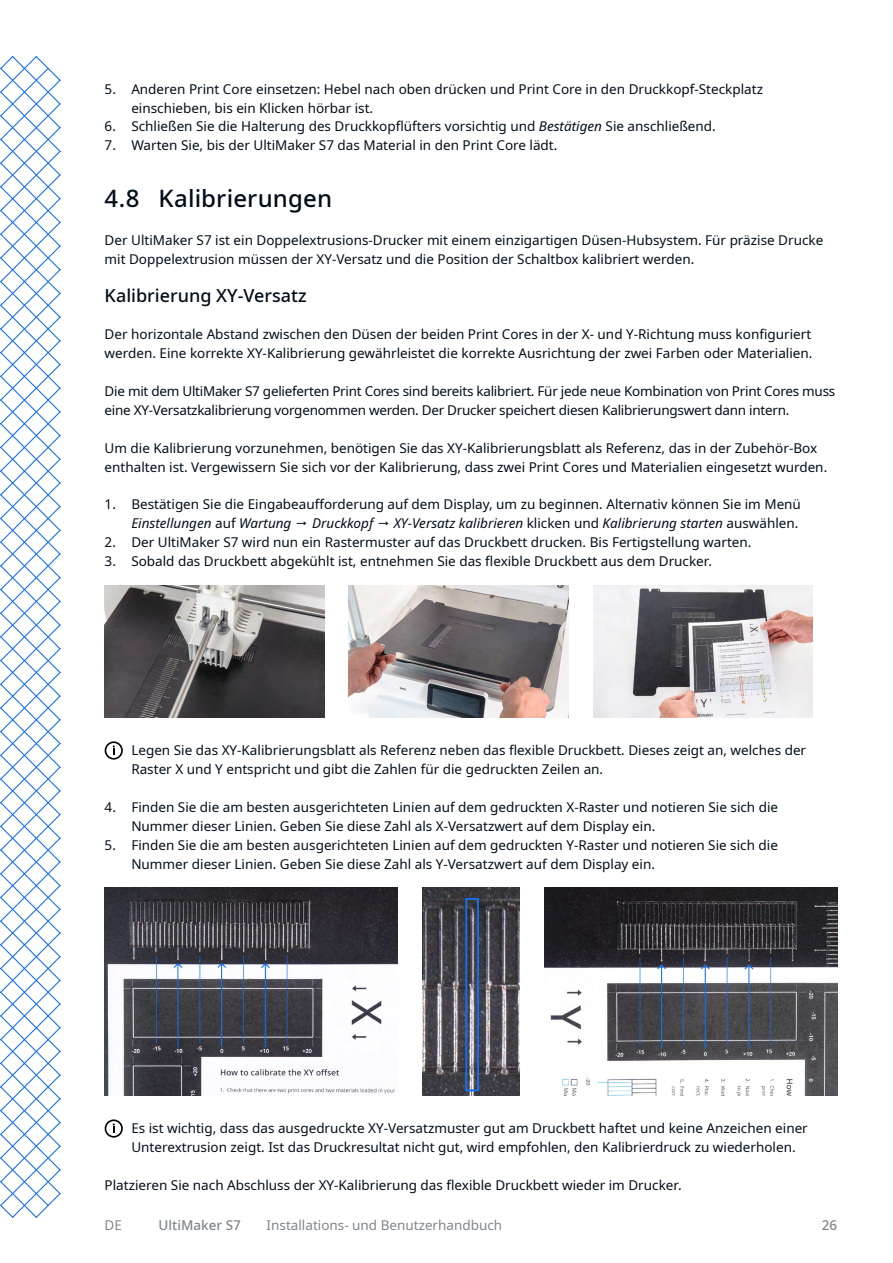
<style>
.page{position:relative;width:893px;height:1263px;background:#fff}
.page>*{position:absolute;margin:0;border:0;box-sizing:border-box;transform-origin:0 0}
.t1{font:500 24px "Noto Sans";letter-spacing:.005em;color:#000e1a}
.t2{font:500 18px "Noto Sans";color:#000e1a}
.t3{font:13.5px/18.9px "Noto Sans";color:#000e1a}
.t4{font:13.5px/18.9px "Noto Sans";letter-spacing:-.02em;color:#000e1a}
.t5{font:13.5px "Noto Sans";color:#80868d}
.t6{font:500 13.5px "Noto Sans";color:#80868d}
.s1{font-style:italic}
</style>
<div class="page">
<svg style="left:0;top:56px;width:61px;height:1162px"></svg>
<svg style="left:105px;top:1119px;width:18px;height:19px"></svg>
<svg style="left:105px;top:741px;width:18px;height:19px"></svg>
<img style="left:105px;top:585px;width:219px;height:132px">
<img style="left:349px;top:585px;width:220px;height:132px">
<img style="left:105px;top:887px;width:293px;height:208px">
<img style="left:544px;top:887px;width:293px;height:208px">
<img style="left:593px;top:585px;width:220px;height:132px">
<img style="left:422px;top:887px;width:98px;height:208px">
<p class="t3" style="left:131px;top:80px;width:633px;text-indent:-27px">5. Anderen Print Core einsetzen: Hebel nach oben drücken und Print Core in den Druckkopf-Steckplatz einschieben, bis ein Klicken hörbar ist.</p>
<p class="t3" style="left:105px;top:117px;width:613px">6. Schließen Sie die Halterung des Druckkopflüfters vorsichtig und <span class="s1">Bestätigen</span> Sie anschließend.</p>
<p class="t3" style="left:105px;top:136px;width:454px">7. Warten Sie, bis der UltiMaker S7 das Material in den Print Core lädt.</p>
<h1 class="t1" style="left:105px;top:181px;width:229px">4.8 Kalibrierungen</h1>
<p class="t3" style="left:105px;top:231px;width:720px">Der UltiMaker S7 ist ein Doppelextrusions-Drucker mit einem einzigartigen Düsen-Hubsystem. Für präzise Drucke mit Doppelextrusion müssen der XY-Versatz und die Position der Schaltbox kalibriert werden.</p>
<h2 class="t2" style="left:105px;top:282px;width:204px">Kalibrierung XY-Versatz</h2>
<p class="t3" style="left:105px;top:325px;width:709px">Der horizontale Abstand zwischen den Düsen der beiden Print Cores in der X- und Y-Richtung muss konfiguriert werden. Eine korrekte XY-Kalibrierung gewährleistet die korrekte Ausrichtung der zwei Farben oder Materialien.</p>
<p class="t4" style="left:105px;top:382px;width:732px">Die mit dem UltiMaker S7 gelieferten Print Cores sind bereits kalibriert. Für jede neue Kombination von Print Cores muss eine XY-Versatzkalibrierung vorgenommen werden. Der Drucker speichert diesen Kalibrierungswert dann intern.</p>
<p class="t3" style="left:105px;top:439px;width:724px">Um die Kalibrierung vorzunehmen, benötigen Sie das XY-Kalibrierungsblatt als Referenz, das in der Zubehör-Box enthalten ist. Vergewissern Sie sich vor der Kalibrierung, dass zwei Print Cores und Materialien eingesetzt wurden.</p>
<p class="t3" style="left:105px;top:495px;width:698px;text-align:right">1. Bestätigen Sie die Eingabeaufforderung auf dem Display, um zu beginnen. Alternativ können Sie im Menü<br><span class="s1">Einstellungen</span> auf <span class="s1">Wartung</span> → <span class="s1">Druckkopf</span> → <span class="s1">XY-Versatz kalibrieren</span> klicken und <span class="s1">Kalibrierung starten</span> auswählen.</p>
<p class="t3" style="left:105px;top:533px;width:648px">2. Der UltiMaker S7 wird nun ein Rastermuster auf das Druckbett drucken. Bis Fertigstellung warten.</p>
<p class="t3" style="left:105px;top:552px;width:609px">3. Sobald das Druckbett abgekühlt ist, entnehmen Sie das flexible Druckbett aus dem Drucker.</p>
<p class="t3" style="left:131px;top:741px;width:676px">Legen Sie das XY-Kalibrierungsblatt als Referenz neben das flexible Druckbett. Dieses zeigt an, welches der<br>Raster X und Y entspricht und gibt die Zahlen für die gedruckten Zeilen an.</p>
<p class="t3" style="left:131px;top:798px;width:648px;text-indent:-27px">4. Finden Sie die am besten ausgerichteten Linien auf dem gedruckten X-Raster und notieren Sie sich die<br>Nummer dieser Linien. Geben Sie diese Zahl als X-Versatzwert auf dem Display ein.</p>
<p class="t3" style="left:131px;top:836px;width:648px;text-indent:-27px">5. Finden Sie die am besten ausgerichteten Linien auf dem gedruckten Y-Raster und notieren Sie sich die<br>Nummer dieser Linien. Geben Sie diese Zahl als Y-Versatzwert auf dem Display ein.</p>
<p class="t3" style="left:131px;top:1119px;width:678px">Es ist wichtig, dass das ausgedruckte XY-Versatzmuster gut am Druckbett haftet und keine Anzeichen einer<br>Unterextrusion zeigt. Ist das Druckresultat nicht gut, wird empfohlen, den Kalibrierdruck zu wiederholen.</p>
<p class="t3" style="left:105px;top:1176px;width:579px">Platzieren Sie nach Abschluss der XY-Kalibrierung das flexible Druckbett wieder im Drucker.</p>
<p class="t5" style="left:105px;top:1216px;width:19px">DE</p>
<p class="t6" style="left:159px;top:1216px;width:84px">UltiMaker S7</p>
<p class="t5" style="left:267px;top:1216px;width:237px">Installations- und Benutzerhandbuch</p>
<p class="t6" style="left:822px;top:1216px;width:17px">26</p>
</div>
